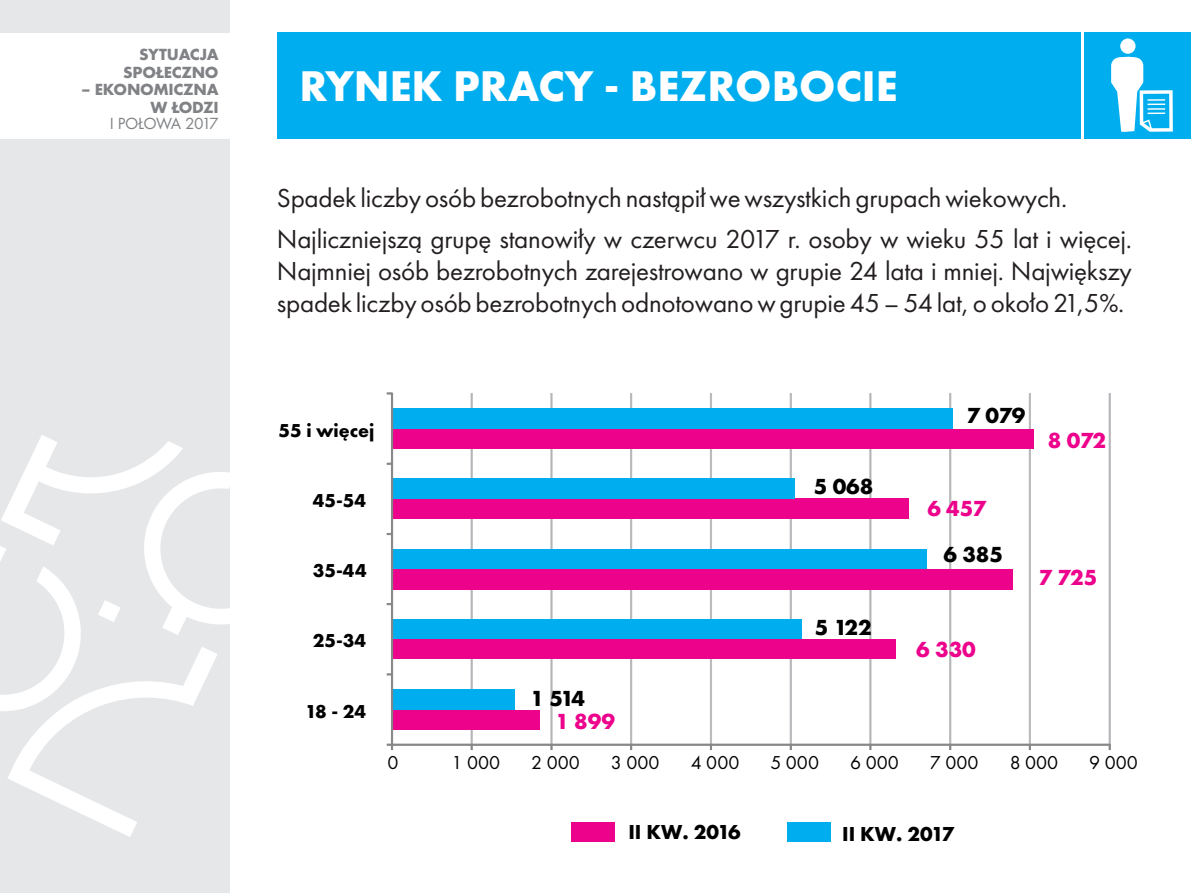
<style>
.page{position:relative;width:1191px;height:893px;background:#fff}
.page>*{position:absolute;margin:0;border:0;box-sizing:border-box;transform-origin:0 0}
.t1{font:700 44.55px "Futura PT Bold";color:#fff}
.t2{font:27px/41.2px "Futura PT Book";letter-spacing:-.01em;color:#231f20}
.t3{font:700 22.65px "Futura PT Bold";color:#ed028c}
.t4{font:700 22.65px "Futura PT Bold";color:#000}
.t5{font:700 21px "Futura PT Bold";color:#000}
.t6{font:19.35px "Futura PT Book";color:#000}
.t7{font:700 19.35px "Futura PT Bold";color:#000}
.t8{font:700 16.8px/17.4px "Futura PT Bold";letter-spacing:-.015em;color:#808285;text-align:right}
.t9{font:16.8px "Futura PT Book";letter-spacing:-.045em;color:#808285}
</style>
<div class="page">
<div style="left:277px;top:32px;width:803px;height:107px;background:#00aeef"></div>
<div style="left:1084px;top:32px;width:107px;height:106px;background:#00aeef"></div>
<svg style="left:1111px;top:38px;width:61px;height:94px"></svg>
<div style="left:572px;top:822px;width:43px;height:19px;background:#ed028c"></div>
<div style="left:787px;top:822px;width:43px;height:19px;background:#00aeef"></div>
<div style="left:471px;top:393px;width:1px;height:352px;background:#868686;border:1px solid #bcbdc0"></div>
<div style="left:551px;top:393px;width:1px;height:352px;background:#868686;border:1px solid #bcbdc0"></div>
<div style="left:630px;top:393px;width:2px;height:352px;background:#868686;border:1px solid #bcbdc0"></div>
<div style="left:710px;top:393px;width:1px;height:352px;background:#868686;border:1px solid #bcbdc0"></div>
<div style="left:790px;top:393px;width:1px;height:352px;background:#868686;border:1px solid #bcbdc0"></div>
<div style="left:869px;top:393px;width:2px;height:352px;background:#868686;border:1px solid #bcbdc0"></div>
<div style="left:949px;top:393px;width:2px;height:352px;background:#868686;border:1px solid #bcbdc0"></div>
<div style="left:1029px;top:393px;width:1px;height:352px;background:#868686;border:1px solid #bcbdc0"></div>
<div style="left:1109px;top:393px;width:1px;height:352px;background:#868686;border:1px solid #bcbdc0"></div>
<div style="left:392px;top:429px;width:641px;height:20px;background:#ed028c"></div>
<div style="left:392px;top:499px;width:516px;height:20px;background:#ed028c"></div>
<div style="left:392px;top:569px;width:620px;height:20px;background:#ed028c"></div>
<div style="left:392px;top:639px;width:504px;height:20px;background:#ed028c"></div>
<div style="left:392px;top:710px;width:147px;height:20px;background:#ed028c"></div>
<div style="left:392px;top:409px;width:561px;height:20px;background:#00aeef"></div>
<div style="left:392px;top:479px;width:402px;height:20px;background:#00aeef"></div>
<div style="left:392px;top:549px;width:534px;height:20px;background:#00aeef"></div>
<div style="left:392px;top:619px;width:409px;height:20px;background:#00aeef"></div>
<div style="left:392px;top:689px;width:122px;height:21px;background:#00aeef"></div>
<hr style="left:392px;top:744px;width:717px;height:1px;background:#868686">
<hr style="left:391px;top:393px;width:2px;height:352px;background:#868686">
<svg style="left:387px;top:744px;width:6px;height:6px"></svg>
<div style="left:0;top:0;width:229px;height:893px;background:#e6e7e9"></div>
<svg style="left:0;top:435px;width:229px;height:402px"></svg>
<div style="left:0;top:34px;width:231px;height:105px;background:#fff"></div>
<p class="t8" style="left:123px;top:47px;width:97px">SYTUACJA<br>SPOŁECZNO</p>
<p class="t8" style="left:81px;top:82px;width:139px">– EKONOMICZNA<br>W ŁODZI</p>
<p class="t9" style="left:110px;top:117px;width:110px">I POŁOWA 2017</p>
<h1 class="t1" style="left:300px;top:68px;width:599px">RYNEK PRACY - BEZROBOCIE</h1>
<p class="t2" style="left:277px;top:180px;width:856px">Spadek liczby osób bezrobotnych nastąpił we wszystkich grupach wiekowych.<br>Najliczniejszą grupę stanowiły w czerwcu 2017 r. osoby w wieku 55 lat i więcej.</p>
<p class="t2" style="left:277px;top:257px;width:856px;line-height:31.8px">Najmniej osób bezrobotnych zarejestrowano w grupie 24 lata i mniej. Największy spadek liczby osób bezrobotnych odnotowano w grupie 45 – 54 lat, o około 21,5%.</p>
<p class="t7" style="left:278px;top:422px;width:97px">55 i więcej</p>
<p class="t7" style="left:313px;top:493px;width:55px">45-54</p>
<p class="t7" style="left:313px;top:563px;width:55px">35-44</p>
<p class="t7" style="left:313px;top:633px;width:55px">25-34</p>
<p class="t7" style="left:305px;top:703px;width:62px">18 - 24</p>
<p class="t4" style="left:530px;top:689px;width:56px">1 514</p>
<p class="t3" style="left:555px;top:713px;width:61px">1 899</p>
<p class="t4" style="left:814px;top:477px;width:61px">5 068</p>
<p class="t4" style="left:814px;top:618px;width:58px">5 122</p>
<p class="t4" style="left:966px;top:406px;width:61px">7 079</p>
<p class="t3" style="left:1047px;top:431px;width:60px">8 072</p>
<p class="t3" style="left:927px;top:499px;width:60px">6 457</p>
<p class="t4" style="left:943px;top:545px;width:61px">6 385</p>
<p class="t3" style="left:1038px;top:568px;width:60px">7 725</p>
<p class="t3" style="left:916px;top:640px;width:61px">6 330</p>
<p class="t6" style="left:387px;top:755px;width:13px">0</p>
<p class="t6" style="left:451px;top:755px;width:50px">1 000</p>
<p class="t6" style="left:531px;top:755px;width:50px">2 000</p>
<p class="t6" style="left:611px;top:755px;width:50px">3 000</p>
<p class="t6" style="left:691px;top:755px;width:50px">4 000</p>
<p class="t6" style="left:770px;top:755px;width:50px">5 000</p>
<p class="t6" style="left:850px;top:755px;width:50px">6 000</p>
<p class="t6" style="left:930px;top:755px;width:50px">7 000</p>
<p class="t6" style="left:1009px;top:755px;width:50px">8 000</p>
<p class="t6" style="left:1089px;top:755px;width:50px">9 000</p>
<p class="t5" style="left:628px;top:824px;width:114px">II KW. 2016</p>
<p class="t5" style="left:842px;top:825px;width:113px">II KW. 2017</p>
</div>
